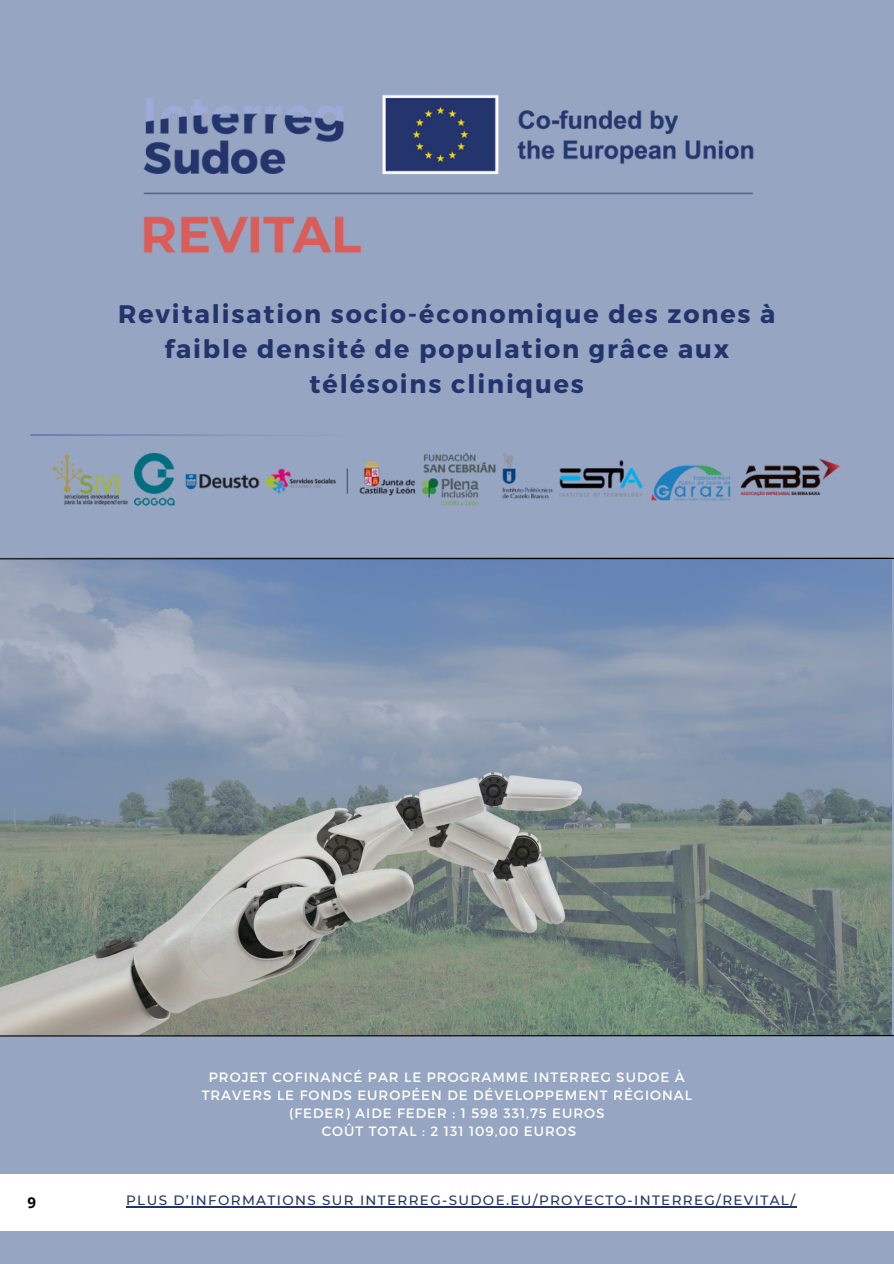
<style>
.page{position:relative;width:894px;height:1264px;background:#fff}
.page>*{position:absolute;margin:0;border:0;box-sizing:border-box;transform-origin:0 0}
.t1{font:700 25.35px/34.8px "Montserrat";letter-spacing:.075em;color:#24336b;text-align:center}
.t2{font:700 15px "Open Sans";color:#000}
.t3{font:13.5px/18px "Montserrat";letter-spacing:.075em;color:#fff;text-align:center}
.t4{font:500 13.5px "Montserrat";letter-spacing:.1em;color:#24336b}
</style>
<div class="page">
<div style="left:0;top:0;width:893px;height:1263px;background:#95a5c2"></div>
<img style="left:0;top:560px;width:891px;height:474px">
<img style="left:0;top:772px;width:581px;height:262px">
<div style="left:0;top:1174px;width:893px;height:56px;background:#fff"></div>
<svg style="left:0;top:557px;width:893px;height:3px;background:#415471"></svg>
<img style="left:143px;top:94px;width:611px;height:159px">
<img style="left:30px;top:434px;width:810px;height:73px">
<svg style="left:0;top:1034px;width:893px;height:3px;background:#535b5c"></svg>
<hr style="left:126px;top:1206px;width:670px;height:1px;background:#24336b">
<p class="t1" style="left:118px;top:295px;width:658px">Revitalisation socio-économique des zones à faible densité de population grâce aux télésoins cliniques</p>
<p class="t3" style="left:202px;top:1067px;width:491px">PROJET COFINANCÉ PAR LE PROGRAMME INTERREG SUDOE À<br>TRAVERS LE FONDS EUROPÉEN DE DÉVELOPPEMENT RÉGIONAL (FEDER) AIDE FEDER : 1 598 331,75 EUROS</p>
<p class="t3" style="left:322px;top:1121px;width:256px">COÛT TOTAL : 2 131 109,00 EUROS</p>
<p class="t2" style="left:28px;top:1192px;width:10px">9</p>
<p class="t4" style="left:126px;top:1192px;width:670px">PLUS D’INFORMATIONS SUR INTERREG-SUDOE.EU/PROYECTO-INTERREG/REVITAL/</p>
</div>
